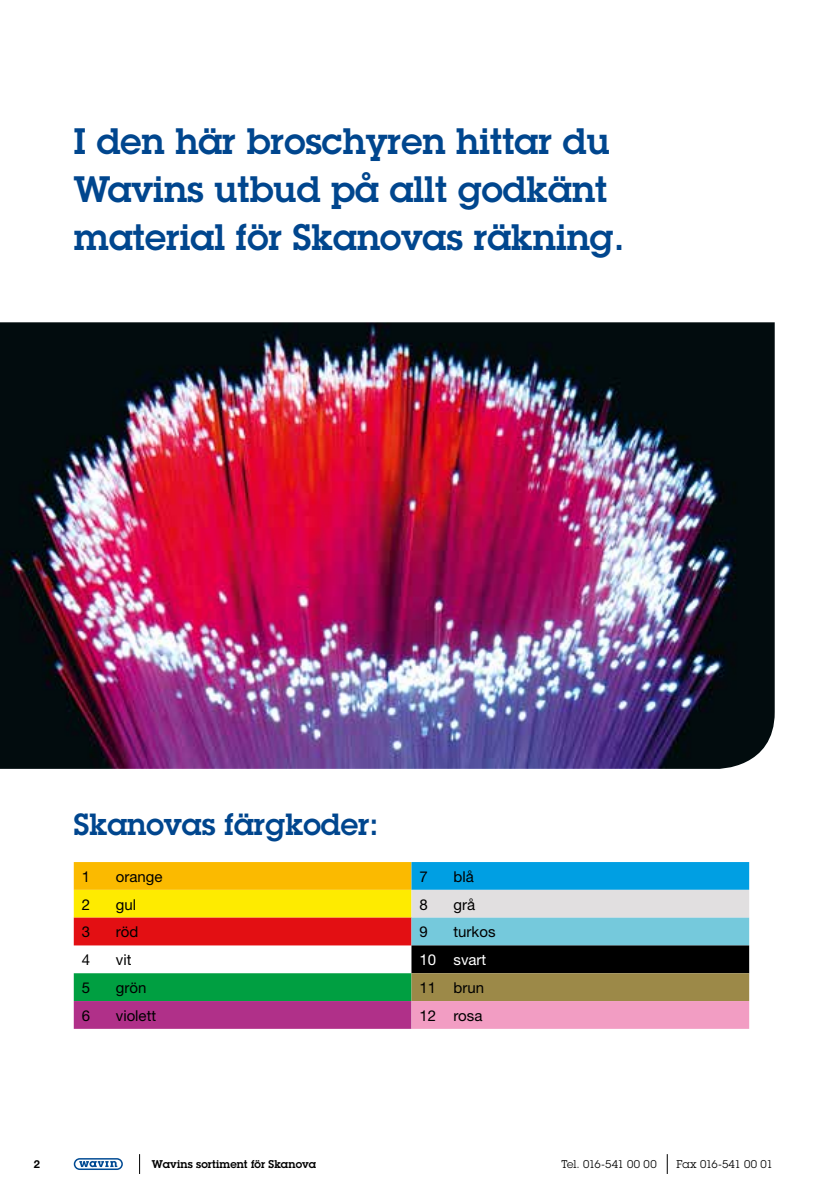
<style>
.page{position:relative;width:840px;height:1191px;background:#fff}
.page>*{position:absolute;margin:0;border:0;box-sizing:border-box;transform-origin:0 0}
.t1{font:600 36px/48px "Lubalin Graph Std";color:#00468e}
.t2{font:600 30px "Lubalin Graph Std";color:#00468e}
.t3{font:15px "Helvetica Neue";color:#000}
.t4{font:15px "Helvetica Neue";color:#fff}
.t5{font:11px "Lubalin Graph Std";letter-spacing:-.02em;color:#000}
.t6{font:600 11px "Lubalin Graph Std";letter-spacing:.015em;color:#000}
.t7{font:700 11px "Helvetica Neue";color:#000}
</style>
<div class="page">
<div style="left:74px;top:1158px;width:49px;height:12px;border:1px solid #004a93;border-radius:5px"></div>
<svg style="left:79px;top:1161px;width:38px;height:6px"></svg>
<svg style="left:139px;top:1154px;width:1px;height:20px"></svg>
<svg style="left:666px;top:1154px;width:1px;height:20px"></svg>
<svg style="left:74px;top:862px;width:674px;height:166px;background:#9e9476"></svg>
<img style="left:0;top:322px;width:774px;height:447px">
<p class="t1" style="left:74px;top:116px;width:552px">I den här broschyren hittar du<br>Wavins utbud på allt godkänt material för Skanovas räkning.</p>
<p class="t2" style="left:74px;top:805px;width:306px">Skanovas färgkoder:</p>
<p class="t3" style="left:82px;top:867px;width:10px">1</p>
<p class="t3" style="left:116px;top:867px;width:48px">orange</p>
<p class="t3" style="left:419px;top:867px;width:10px">7</p>
<p class="t3" style="left:453px;top:867px;width:22px">blå</p>
<p class="t3" style="left:82px;top:895px;width:10px">2</p>
<p class="t3" style="left:116px;top:895px;width:22px">gul</p>
<p class="t3" style="left:419px;top:895px;width:10px">8</p>
<p class="t3" style="left:453px;top:895px;width:23px">grå</p>
<p class="t3" style="left:82px;top:923px;width:10px">3</p>
<p class="t3" style="left:116px;top:923px;width:24px">röd</p>
<p class="t3" style="left:419px;top:923px;width:10px">9</p>
<p class="t3" style="left:453px;top:923px;width:43px">turkos</p>
<p class="t3" style="left:82px;top:951px;width:10px">4</p>
<p class="t3" style="left:116px;top:951px;width:17px">vit</p>
<p class="t4" style="left:419px;top:951px;width:68px">10 svart</p>
<p class="t3" style="left:82px;top:978px;width:10px">5</p>
<p class="t3" style="left:116px;top:978px;width:32px">grön</p>
<p class="t3" style="left:419px;top:978px;width:66px">11 brun</p>
<p class="t3" style="left:82px;top:1006px;width:10px">6</p>
<p class="t3" style="left:116px;top:1006px;width:42px">violett</p>
<p class="t3" style="left:419px;top:1006px;width:64px">12 rosa</p>
<p class="t7" style="left:34px;top:1157px;width:8px">2</p>
<p class="t6" style="left:152px;top:1156px;width:166px">Wavins sortiment för Skanova</p>
<p class="t5" style="left:561px;top:1157px;width:97px">Tel. 016-541 00 00</p>
<p class="t5" style="left:676px;top:1157px;width:98px">Fax 016-541 00 01</p>
</div>
